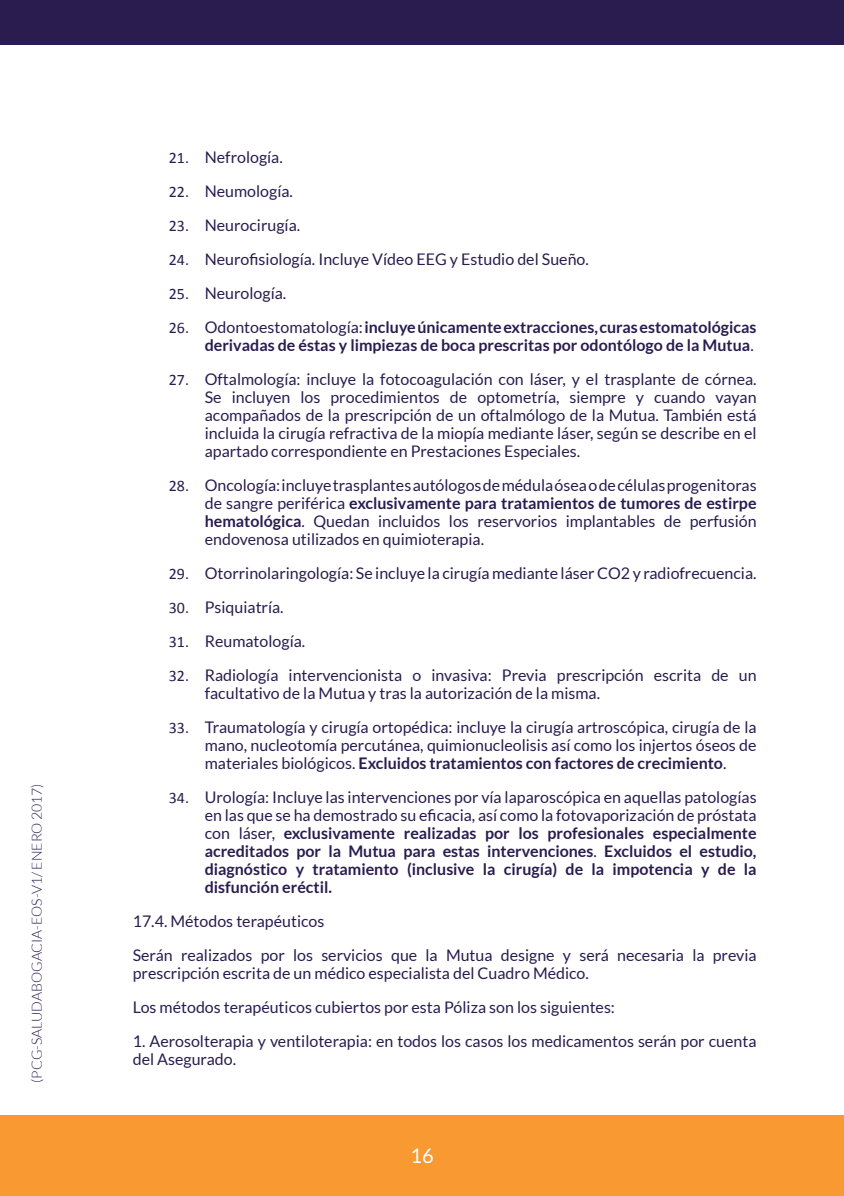
<style>
.page{position:relative;width:844px;height:1196px;background:#fff}
.page>*{position:absolute;margin:0;border:0;box-sizing:border-box;transform-origin:0 0}
.t1{font:20px "Lato";color:#fff}
.t2{font:16px/18px "Lato";color:#2a1c4f}
.t3{font:700 16px/18px "Lato";color:#2a1c4f;text-align:right}
.t4{font:300 14px "Lato";color:#2a1c4f}
.s1{font-family:"Calibri"}
.s2{font-family:"Calibri";font-weight:400}
.s3{font-weight:400}
.s4{font-weight:700}
</style>
<div class="page">
<div style="left:0;top:1115px;width:844px;height:80px;background:#f89932"></div>
<div style="left:0;top:0;width:844px;height:45px;background:#2a1c4f"></div>
<p class="t4" style="left:29px;top:1082px;width:301px;rotate:-90deg">(PCG-SALUDABOGACIA-EOS-V1/ ENERO 2017)</p>
<p class="t2" style="left:169px;top:148px;width:115px"><span class="s1">21.</span> Nefrología.</p>
<p class="t2" style="left:169px;top:182px;width:126px"><span class="s1">22.</span> Neumología.</p>
<p class="t2" style="left:169px;top:216px;width:133px"><span class="s1">23.</span> Neurocirugía.</p>
<p class="t2" style="left:169px;top:250px;width:421px"><span class="s1">24.</span> Neurofisiología. Incluye Vídeo EEG y Estudio del Sueño.</p>
<p class="t2" style="left:169px;top:284px;width:119px"><span class="s1">25.</span> Neurología.</p>
<p class="t3" style="left:169px;top:318px;width:589px"><span class="s2">26.</span> <span class="s3">Odontoestomatología:</span> incluye únicamente extracciones, curas estomatológicas derivadas de éstas y limpiezas de boca prescritas por odontólogo de la Mutua<span class="s3">.</span></p>
<p class="t2" style="left:205px;top:370px;width:553px;text-align:justify;text-indent:-36px"><span class="s1">27.</span> Oftalmología: incluye la fotocoagulación con láser, y el trasplante de córnea.<br>Se incluyen los procedimientos de optometría, siempre y cuando vayan acompañados de la prescripción de un oftalmólogo de la Mutua. También está incluida la cirugía refractiva de la miopía mediante láser, según se describe en el apartado correspondiente en Prestaciones Especiales.</p>
<p class="t2" style="left:205px;top:476px;width:553px;text-align:justify;text-indent:-36px"><span class="s1">28.</span> Oncología: incluye trasplantes autólogos de médula ósea o de células progenitoras de sangre periférica <span class="s4">exclusivamente para tratamientos de tumores de estirpe hematológica</span>. Quedan incluidos los reservorios implantables de perfusión endovenosa utilizados en quimioterapia.</p>
<p class="t2" style="left:169px;top:564px;width:589px"><span class="s1">29.</span> Otorrinolaringología: Se incluye la cirugía mediante láser CO2 y radiofrecuencia.</p>
<p class="t2" style="left:169px;top:598px;width:116px"><span class="s1">30.</span> Psiquiatría.</p>
<p class="t2" style="left:169px;top:632px;width:138px"><span class="s1">31.</span> Reumatología.</p>
<p class="t2" style="left:205px;top:666px;width:553px;text-indent:-36px"><span class="s1">32.</span> Radiología intervencionista o invasiva: Previa prescripción escrita de un facultativo de la Mutua y tras la autorización de la misma.</p>
<p class="t2" style="left:205px;top:718px;width:553px;text-align:justify;text-indent:-36px"><span class="s1">33.</span> Traumatología y cirugía ortopédica: incluye la cirugía artroscópica, cirugía de la mano, nucleotomía percutánea, quimionucleolisis así como los injertos óseos de materiales biológicos. <span class="s4">Excluidos tratamientos con factores de crecimiento</span>.</p>
<p class="t3" style="left:205px;top:788px;width:553px;text-align:justify;text-indent:-36px"><span class="s2">34.</span> <span class="s3">Urología: Incluye las intervenciones por vía laparoscópica en aquellas patologías en las que se ha demostrado su eficacia, así como la fotovaporización de próstata con láser,</span> exclusivamente realizadas por los profesionales especialmente acreditados por la Mutua para estas intervenciones<span class="s3">.</span> Excluidos el estudio, diagnóstico y tratamiento (inclusive la cirugía) de la impotencia y de la disfunción eréctil.</p>
<p class="t2" style="left:133px;top:904px;width:625px;line-height:34px">17.4. Métodos terapéuticos<br>Serán realizados por los servicios que la Mutua designe y será necesaria la previa</p>
<p class="t2" style="left:133px;top:956px;width:484px;line-height:34px">prescripción escrita de un médico especialista del Cuadro Médico.<br>Los métodos terapéuticos cubiertos por esta Póliza son los siguientes:</p>
<p class="t2" style="left:133px;top:1032px;width:625px">1. Aerosolterapia y ventiloterapia: en todos los casos los medicamentos serán por cuenta del Asegurado.</p>
<p class="t1" style="left:410px;top:1144px;width:25px">16</p>
</div>
